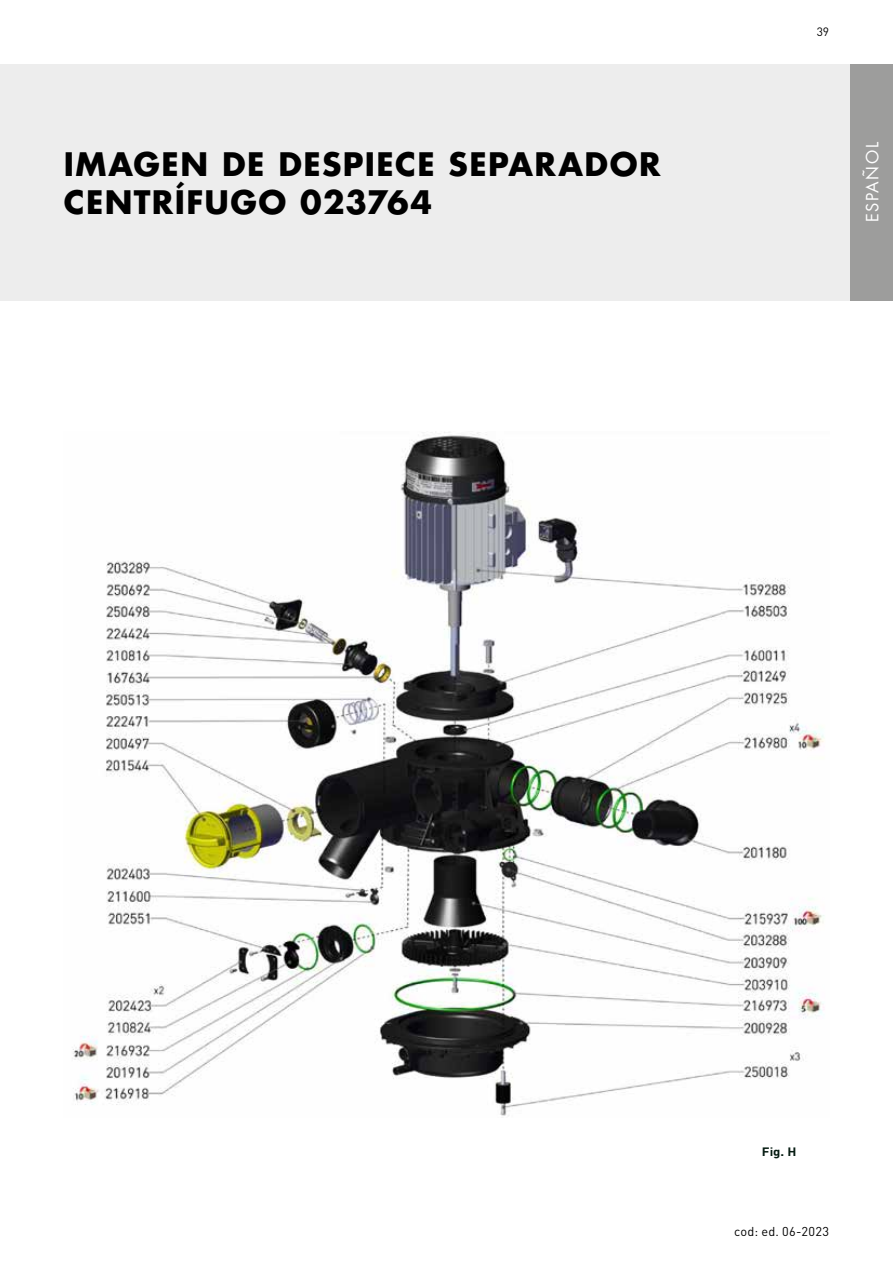
<style>
.page{position:relative;width:893px;height:1263px;background:#fff}
.page>*{position:absolute;margin:0;border:0;box-sizing:border-box;transform-origin:0 0}
.t1{font:700 31.5px/37.8px "Futura LT Pro";letter-spacing:.045em;color:#000}
.t2{font:16.5px "Futura LT Pro";letter-spacing:.095em;color:#fff}
.t3{font:12.75px "DINOT";letter-spacing:.025em;color:#000}
.t4{font:700 12px "DINOT";color:#061c12;scale:1.1 1}
.t5{font:12px "DINOT";color:#000}
</style>
<div class="page">
<img style="left:73px;top:432px;width:751px;height:684px">
<div style="left:0;top:64px;width:893px;height:236px;background:#ededed"></div>
<div style="left:850px;top:64px;width:43px;height:236px;background:#9d9d9c"></div>
<p class="t1" style="left:64px;top:144px;width:598px">IMAGEN DE DESPIECE SEPARADOR<br>CENTRÍFUGO 023764</p>
<p class="t5" style="left:817px;top:23px;width:14px">39</p>
<p class="t2" style="left:861px;top:222px;width:82px;rotate:-90deg">ESPAÑOL</p>
<p class="t4" style="left:762px;top:1142px;width:33px">Fig. H</p>
<p class="t3" style="left:734px;top:1221px;width:97px">cod: ed. 06-2023</p>
</div>
